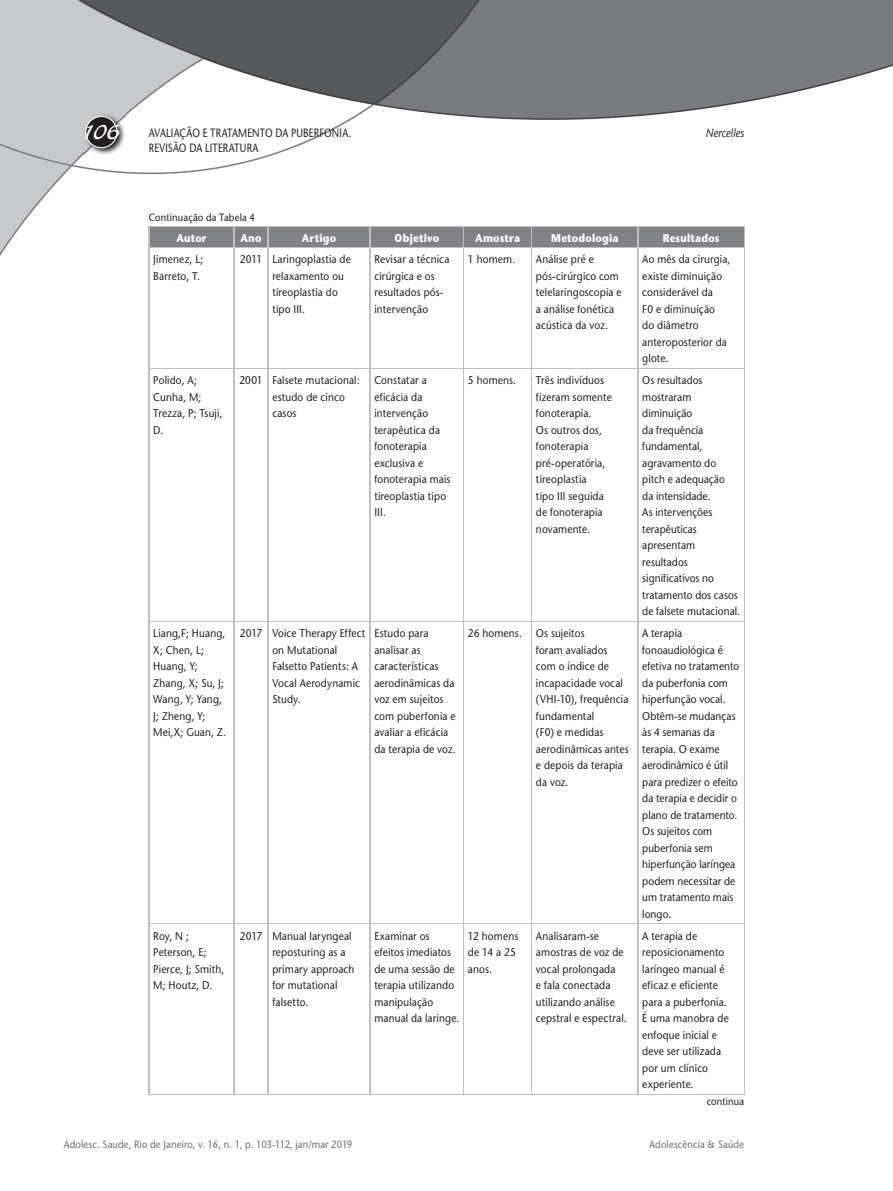
<style>
.page{position:relative;width:893px;height:1191px;background:#fff}
.page>*{position:absolute;margin:0;border:0;box-sizing:border-box;transform-origin:0 0}
.t1{font:21px "Blacklight D";color:#fff}
.t2{font:12px "Stone Sans";letter-spacing:.02em;color:#231f20;scale:.8 1}
.t3{font:italic 12px "Stone Sans";letter-spacing:.005em;color:#231f20;scale:.85 1}
.t4{font:11.25px/16.5px "Stone Sans";letter-spacing:.01em;color:#231f20;scale:.9 1}
.t5{font:700 11.25px "Stone Sans";letter-spacing:.015em;color:#fff;scale:.9 1}
.t6{font:10.5px "Stone Sans";letter-spacing:.015em;color:#6c6d70;scale:.9 1}
.t7{font:10.5px "Stone Sans";letter-spacing:.015em;color:#231f20;scale:.9 1}
</style>
<div class="page">
<img style="left:0;top:0;width:893px;height:755px">
<img style="left:84px;top:114px;width:41px;height:41px">
<svg style="left:85px;top:116px;width:33px;height:32px"></svg>
<hr style="left:463px;top:248px;width:1px;height:120px;background:#fff">
<hr style="left:531px;top:248px;width:1px;height:120px;background:#fff">
<hr style="left:463px;top:369px;width:1px;height:252px;background:#fff">
<hr style="left:531px;top:369px;width:1px;height:252px;background:#fff">
<hr style="left:463px;top:622px;width:1px;height:301px;background:#fff">
<hr style="left:531px;top:622px;width:1px;height:301px;background:#fff">
<hr style="left:234px;top:248px;width:1px;height:120px;background:#c1c1c0">
<hr style="left:268px;top:248px;width:1px;height:120px;background:#c1c1c0">
<hr style="left:370px;top:248px;width:1px;height:120px;background:#c1c1c0">
<hr style="left:464px;top:248px;width:1px;height:120px;background:#c1c1c0">
<hr style="left:532px;top:248px;width:1px;height:120px;background:#c1c1c0">
<hr style="left:638px;top:248px;width:1px;height:120px;background:#c1c1c0">
<hr style="left:234px;top:369px;width:1px;height:252px;background:#c1c1c0">
<hr style="left:268px;top:369px;width:1px;height:252px;background:#c1c1c0">
<hr style="left:370px;top:369px;width:1px;height:252px;background:#c1c1c0">
<hr style="left:464px;top:369px;width:1px;height:252px;background:#c1c1c0">
<hr style="left:532px;top:369px;width:1px;height:252px;background:#c1c1c0">
<hr style="left:638px;top:369px;width:1px;height:252px;background:#c1c1c0">
<hr style="left:234px;top:622px;width:1px;height:301px;background:#c1c1c0">
<hr style="left:268px;top:622px;width:1px;height:301px;background:#c1c1c0">
<hr style="left:370px;top:622px;width:1px;height:301px;background:#c1c1c0">
<hr style="left:464px;top:622px;width:1px;height:301px;background:#c1c1c0">
<hr style="left:532px;top:622px;width:1px;height:301px;background:#c1c1c0">
<hr style="left:638px;top:622px;width:1px;height:301px;background:#c1c1c0">
<hr style="left:234px;top:924px;width:1px;height:170px;background:#c1c1c0">
<hr style="left:268px;top:924px;width:1px;height:170px;background:#c1c1c0">
<hr style="left:370px;top:924px;width:1px;height:170px;background:#c1c1c0">
<hr style="left:464px;top:924px;width:1px;height:170px;background:#c1c1c0">
<hr style="left:532px;top:924px;width:1px;height:170px;background:#c1c1c0">
<hr style="left:638px;top:924px;width:1px;height:170px;background:#c1c1c0">
<hr style="left:149px;top:248px;width:85px;height:1px;background:#c1c1c0">
<hr style="left:234px;top:248px;width:34px;height:1px;background:#c1c1c0">
<hr style="left:268px;top:248px;width:102px;height:1px;background:#c1c1c0">
<hr style="left:370px;top:248px;width:94px;height:1px;background:#c1c1c0">
<hr style="left:464px;top:248px;width:68px;height:1px;background:#c1c1c0">
<hr style="left:532px;top:248px;width:106px;height:1px;background:#c1c1c0">
<hr style="left:638px;top:248px;width:106px;height:1px;background:#c1c1c0">
<hr style="left:149px;top:368px;width:85px;height:1px;background:#c1c1c0">
<hr style="left:234px;top:368px;width:34px;height:1px;background:#c1c1c0">
<hr style="left:268px;top:368px;width:102px;height:1px;background:#c1c1c0">
<hr style="left:370px;top:368px;width:94px;height:1px;background:#c1c1c0">
<hr style="left:464px;top:368px;width:68px;height:1px;background:#c1c1c0">
<hr style="left:532px;top:368px;width:106px;height:1px;background:#c1c1c0">
<hr style="left:638px;top:368px;width:106px;height:1px;background:#c1c1c0">
<hr style="left:149px;top:621px;width:85px;height:1px;background:#c1c1c0">
<hr style="left:234px;top:621px;width:34px;height:1px;background:#c1c1c0">
<hr style="left:268px;top:621px;width:102px;height:1px;background:#c1c1c0">
<hr style="left:370px;top:621px;width:94px;height:1px;background:#c1c1c0">
<hr style="left:464px;top:621px;width:68px;height:1px;background:#c1c1c0">
<hr style="left:532px;top:621px;width:106px;height:1px;background:#c1c1c0">
<hr style="left:638px;top:621px;width:106px;height:1px;background:#c1c1c0">
<hr style="left:149px;top:923px;width:85px;height:1px;background:#c1c1c0">
<hr style="left:234px;top:923px;width:34px;height:1px;background:#c1c1c0">
<hr style="left:268px;top:923px;width:102px;height:1px;background:#c1c1c0">
<hr style="left:370px;top:923px;width:94px;height:1px;background:#c1c1c0">
<hr style="left:464px;top:923px;width:68px;height:1px;background:#c1c1c0">
<hr style="left:532px;top:923px;width:106px;height:1px;background:#c1c1c0">
<hr style="left:638px;top:923px;width:106px;height:1px;background:#c1c1c0">
<hr style="left:149px;top:1094px;width:85px;height:1px;background:#c1c1c0">
<hr style="left:234px;top:1094px;width:34px;height:1px;background:#c1c1c0">
<hr style="left:268px;top:1094px;width:102px;height:1px;background:#c1c1c0">
<hr style="left:370px;top:1094px;width:94px;height:1px;background:#c1c1c0">
<hr style="left:464px;top:1094px;width:68px;height:1px;background:#c1c1c0">
<hr style="left:532px;top:1094px;width:106px;height:1px;background:#c1c1c0">
<hr style="left:638px;top:1094px;width:106px;height:1px;background:#c1c1c0">
<svg style="left:149px;top:226px;width:596px;height:22px;background:#87888b"></svg>
<hr style="left:149px;top:248px;width:1px;height:121px;background:#c1c1c0">
<hr style="left:744px;top:248px;width:1px;height:121px;background:#c1c1c0">
<hr style="left:149px;top:369px;width:1px;height:252px;background:#c1c1c0">
<hr style="left:744px;top:369px;width:1px;height:252px;background:#c1c1c0">
<hr style="left:149px;top:621px;width:1px;height:303px;background:#c1c1c0">
<hr style="left:744px;top:621px;width:1px;height:303px;background:#c1c1c0">
<hr style="left:149px;top:924px;width:1px;height:170px;background:#c1c1c0">
<hr style="left:744px;top:924px;width:1px;height:170px;background:#c1c1c0">
<h1 class="t1" style="left:82px;top:119px;width:40px">106</h1>
<p class="t2" style="left:149px;top:126px;width:255px">AVALIAÇÃO E TRATAMENTO DA PUBERFONIA.</p>
<p class="t3" style="left:706px;top:126px;width:47px">Nercelles</p>
<p class="t2" style="left:149px;top:140px;width:139px">REVISÃO DA LITERATURA</p>
<p class="t7" style="left:149px;top:211px;width:119px">Continuação da Tabela 4</p>
<p class="t5" style="left:176px;top:231px;width:35px">Autor</p>
<p class="t5" style="left:241px;top:231px;width:25px">Ano</p>
<p class="t5" style="left:302px;top:231px;width:40px">Artigo</p>
<p class="t5" style="left:395px;top:231px;width:51px">Objetivo</p>
<p class="t5" style="left:475px;top:231px;width:51px">Amostra</p>
<p class="t5" style="left:551px;top:231px;width:76px">Metodologia</p>
<p class="t5" style="left:663px;top:231px;width:65px">Resultados</p>
<p class="t4" style="left:153px;top:251px;width:57px">Jimenez, L;<br>Barreto, T.</p>
<p class="t4" style="left:272px;top:251px;width:89px;text-indent:-32px">2011 Laringoplastia de relaxamento ou tireoplastia do tipo III.</p>
<p class="t4" style="left:374px;top:251px;width:85px">Revisar a técnica cirúrgica e os resultados pós&shy;intervenção</p>
<p class="t4" style="left:468px;top:251px;width:54px">1 homem.</p>
<p class="t4" style="left:536px;top:251px;width:97px">Análise pré e pós-cirúrgico com telelaringoscopia e a análise fonética acústica da voz.</p>
<p class="t4" style="left:642px;top:251px;width:99px">Ao mês da cirurgia, existe diminuição considerável da<br>F0 e diminuição<br>do diâmetro anteroposterior da glote.</p>
<p class="t4" style="left:153px;top:372px;width:78px">Polido, A;<br>Cunha, M;<br>Trezza, P; Tsuji,<br>D.</p>
<p class="t4" style="left:272px;top:372px;width:98px;text-indent:-33px">2001 Falsete mutacional: estudo de cinco casos</p>
<p class="t4" style="left:374px;top:372px;width:86px">Constatar a eficácia da intervenção terapêutica da fonoterapia exclusiva e fonoterapia mais tireoplastia tipo<br>III.</p>
<p class="t4" style="left:468px;top:372px;width:55px">5 homens.</p>
<p class="t4" style="left:536px;top:372px;width:86px">Três indivíduos fizeram somente fonoterapia.<br>Os outros dos, fonoterapia pré-operatória, tireoplastia<br>tipo III seguida de fonoterapia novamente.</p>
<p class="t4" style="left:642px;top:372px;width:110px">Os resultados mostraram diminuição<br>da frequência fundamental, agravamento do pitch e adequação<br>da intensidade.<br>As intervenções terapêuticas apresentam resultados significativos no tratamento dos casos de falsete mutacional.</p>
<p class="t4" style="left:153px;top:625px;width:82px">Liang,F; Huang,<br>X; Chen, L;<br>Huang, Y;<br>Zhang, X; Su, J;<br>Wang, Y; Yang,<br>J; Zheng, Y;<br>Mei,X; Guan, Z.</p>
<p class="t4" style="left:272px;top:625px;width:105px;text-indent:-32px">2017 Voice Therapy Effect on Mutational<br>Falsetto Patients: A<br>Vocal Aerodynamic<br>Study.</p>
<p class="t4" style="left:374px;top:625px;width:92px">Estudo para analisar as características aerodinâmicas da voz em sujeitos com puberfonia e avaliar a eficácia da terapia de voz.</p>
<p class="t4" style="left:536px;top:625px;width:105px;text-indent:-68px">26 homens. Os sujeitos<br>foram avaliados com o índice de incapacidade vocal (VHI-10), frequência fundamental<br>(F0) e medidas aerodinâmicas antes e depois da terapia da voz.</p>
<p class="t4" style="left:642px;top:625px;width:109px">A terapia fonoaudiológica é efetiva no tratamento da puberfonia com hiperfunção vocal.<br>Obtêm-se mudanças às 4 semanas da terapia. O exame aerodinâmico é útil para predizer o efeito da terapia e decidir o plano de tratamento.<br>Os sujeitos com puberfonia sem hiperfunção laríngea podem necessitar de um tratamento mais longo.</p>
<p class="t4" style="left:153px;top:927px;width:80px">Roy, N ;<br>Peterson, E;<br>Pierce, J; Smith,<br>M; Houtz, D.</p>
<p class="t4" style="left:272px;top:927px;width:93px;text-indent:-32px">2017 Manual laryngeal reposturing as a primary approach for mutational falsetto.</p>
<p class="t4" style="left:374px;top:927px;width:96px">Examinar os efeitos imediatos de uma sessão de terapia utilizando manipulação manual da laringe.</p>
<p class="t4" style="left:468px;top:927px;width:57px">12 homens de 14 a 25 anos.</p>
<p class="t4" style="left:536px;top:927px;width:102px">Analisaram-se amostras de voz de vocal prolongada<br>e fala conectada utilizando análise cepstral e espectral.</p>
<p class="t4" style="left:642px;top:927px;width:98px">A terapia de reposicionamento laríngeo manual é eficaz e eficiente para a puberfonia.<br>É uma manobra de enfoque inicial e deve ser utilizada por um clínico experiente.</p>
<p class="t7" style="left:707px;top:1095px;width:43px">continua</p>
<p class="t6" style="left:64px;top:1138px;width:322px">Adolesc. Saude, Rio de Janeiro, v. 16, n. 1, p. 103-112, jan/mar 2019</p>
<p class="t6" style="left:649px;top:1138px;width:107px">Adolescência &amp; Saúde</p>
</div>
